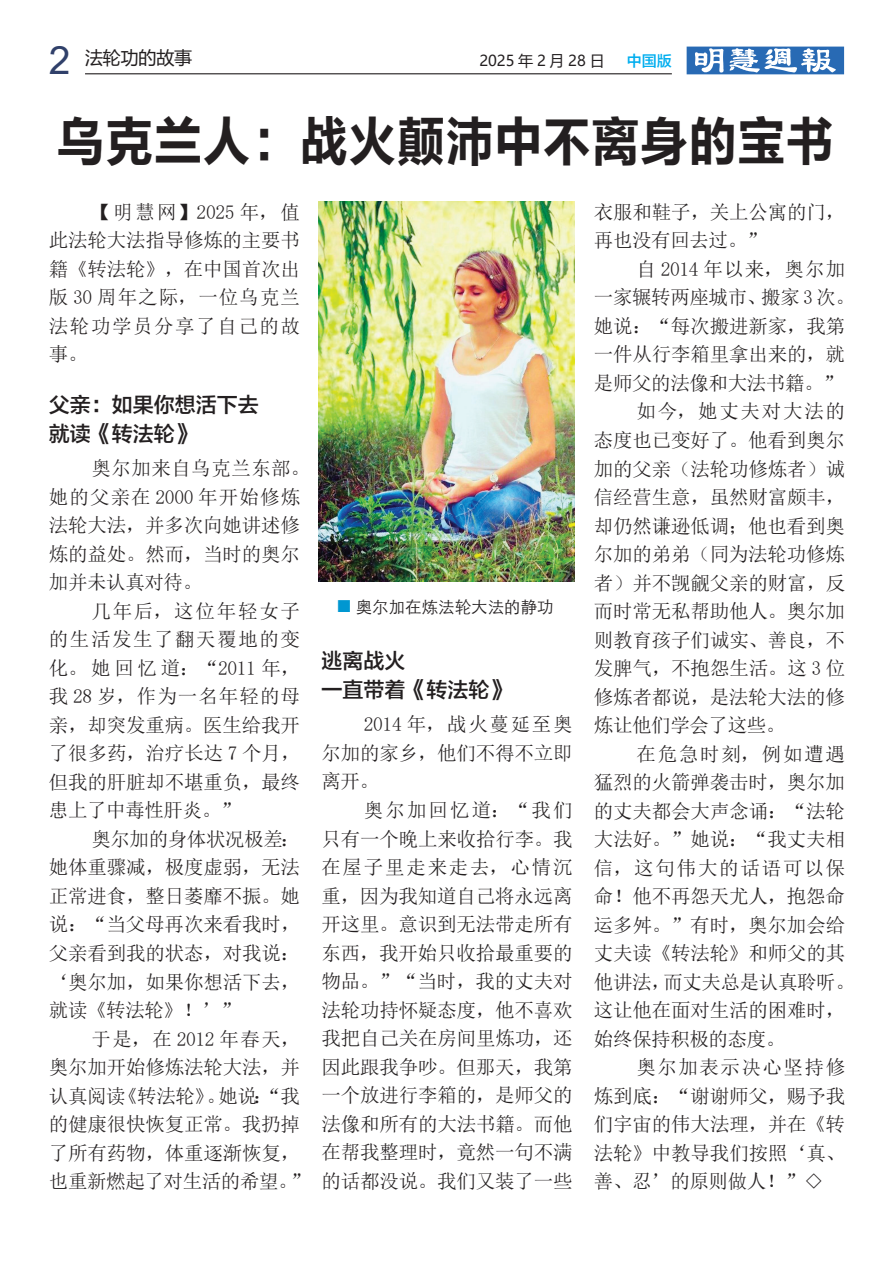
<style>
.page{position:relative;width:893px;height:1263px;background:#fff}
.page>*{position:absolute;margin:0;border:0;box-sizing:border-box;transform-origin:0 0}
.t1{font:54px "FZLTCHK GBK1 0";color:#231f20;scale:.9 1}
.t2{font:21px/28.5px "FZLTZHK GBK1 0";color:#231f20}
.t3{font:19.5px/28.5px "N Sim Sun";letter-spacing:-.01em;color:#231f20;text-align:justify}
.t4{font:19.5px "N Sim Sun";letter-spacing:.09em;color:#231f20}
.t5{font:19.5px "N Sim Sun";letter-spacing:.055em;color:#231f20}
.t6{font:19.5px "N Sim Sun";letter-spacing:.08em;color:#231f20}
.t7{font:18px "Microsoft Ya Hei";letter-spacing:-.01em;color:#231f20}
.t8{font:16.5px "ST Xihei";color:#231f20}
.t9{font:15px "Microsoft Ya Hei";letter-spacing:.25em;color:#231f20}
.t10{font:15px "FZLTZHK GBK1 0";color:#00aeef}
.s1{font-family:"Arial";font-size:39px;color:#30406a}
</style>
<div class="page">
<hr style="left:85px;top:73px;width:587px;height:1px;background:#231f20">
<svg style="left:687px;top:47px;width:157px;height:27px"></svg>
<img style="left:318px;top:202px;width:257px;height:380px">
<p class="t7" style="left:49px;top:46px;width:145px"><span class="s1">2</span> 法轮功的故事</p>
<p class="t9" style="left:479px;top:50px;width:127px">2025年2月28日</p>
<p class="t10" style="left:627px;top:52px;width:46px">中国版</p>
<h1 class="t1" style="left:57px;top:112px;width:866px">乌克兰人：战火颠沛中不离身的宝书</h1>
<p class="t3" style="left:49px;top:197px;width:253px;text-indent:43px">【明慧网】2025 年，值此法轮大法指导修炼的主要书籍《转法轮》，在中国首次出版 30 周年之际，一位乌克兰法轮功学员分享了自己的故事。</p>
<p class="t2" style="left:49px;top:391px;width:212px">父亲：如果你想活下去就读《转法轮》</p>
<p class="t3" style="left:49px;top:454px;width:263px;text-align:left;text-indent:43px">奥尔加来自乌克兰东部。她的父亲在 2000 年开始修炼法轮大法，并多次向她讲述修炼的益处。然而，当时的奥尔加并未认真对待。</p>
<p class="t3" style="left:49px;top:597px;width:253px;text-indent:43px">几年后，这位年轻女子的生活发生了翻天覆地的变化。她回忆道：“2011 年，我 28 岁，作为一名年轻的母亲，却突发重病。医生给我开了很多药，治疗长达 7 个月，但我的肝脏却不堪重负，最终患上了中毒性肝炎。”</p>
<p class="t3" style="left:49px;top:825px;width:253px;text-indent:43px">奥尔加的身体状况极差：她体重骤减，极度虚弱，无法正常进食，整日萎靡不振。她说：“当父母再次来看我时，父亲看到我的状态，对我说：‘奥尔加，如果你想活下去，就读《转法轮》！’”</p>
<p class="t3" style="left:49px;top:1024px;width:262px;text-align:left;text-indent:43px">于是，在 2012 年春天，奥尔加开始修炼法轮大法，并认真阅读《转法轮》。她说：“我的健康很快恢复正常。我扔掉了所有药物，体重逐渐恢复，也重新燃起了对生活的希望。”</p>
<p class="t8" style="left:356px;top:594px;width:199px">奥尔加在炼法轮大法的静功</p>
<p class="t2" style="left:321px;top:647px;width:190px">逃离战火<br>一直带着《转法轮》</p>
<p class="t3" style="left:321px;top:710px;width:253px;text-indent:43px">2014 年，战火蔓延至奥尔加的家乡，他们不得不立即离开。</p>
<p class="t3" style="left:321px;top:796px;width:253px;text-indent:43px">奥尔加回忆道：“我们只有一个晚上来收拾行李。我在屋子里走来走去，心情沉重，因为我知道自己将永远离开这里。意识到无法带走所有东西，我开始只收拾最重要的物品。”“当时，我的丈夫对法轮功持怀疑态度，他不喜欢我把自己关在房间里炼功，还因此跟我争吵。但那天，我第一个放进行李箱的，是师父的法像和所有的大法书籍。而他在帮我整理时，竟然一句不满的话都没说。我们又装了一些</p>
<p class="t3" style="left:594px;top:198px;width:253px">衣服和鞋子，关上公寓的门，再也没有回去过。”</p>
<p class="t5" style="left:636px;top:259px;width:210px">自 2014 年以来，奥尔加</p>
<p class="t3" style="left:594px;top:283px;width:262px">一家辗转两座城市、搬家 3 次。</p>
<p class="t3" style="left:594px;top:312px;width:253px">她说：“每次搬进新家，我第</p>
<p class="t3" style="left:594px;top:340px;width:253px">一件从行李箱里拿出来的，就</p>
<p class="t3" style="left:594px;top:369px;width:250px">是师父的法像和大法书籍。”</p>
<p class="t4" style="left:636px;top:402px;width:210px">如今，她丈夫对大法的</p>
<p class="t3" style="left:594px;top:426px;width:253px">态度也已变好了。他看到奥尔</p>
<p class="t3" style="left:594px;top:454px;width:253px">加的父亲（法轮功修炼者）诚</p>
<p class="t3" style="left:594px;top:483px;width:253px">信经营生意，虽然财富颇丰，</p>
<p class="t3" style="left:594px;top:511px;width:253px">却仍然谦逊低调；他也看到奥</p>
<p class="t3" style="left:594px;top:540px;width:253px">尔加的弟弟（同为法轮功修炼</p>
<p class="t3" style="left:594px;top:568px;width:253px">者）并不觊觎父亲的财富，反</p>
<p class="t3" style="left:594px;top:597px;width:253px">而时常无私帮助他人。奥尔加</p>
<p class="t3" style="left:594px;top:625px;width:253px">则教育孩子们诚实、善良，不</p>
<p class="t3" style="left:594px;top:654px;width:253px">发脾气，不抱怨生活。这 3 位</p>
<p class="t3" style="left:594px;top:682px;width:253px">修炼者都说，是法轮大法的修</p>
<p class="t3" style="left:594px;top:711px;width:193px">炼让他们学会了这些。</p>
<p class="t4" style="left:636px;top:744px;width:210px">在危急时刻，例如遭遇</p>
<p class="t3" style="left:594px;top:768px;width:253px">猛烈的火箭弹袭击时，奥尔加</p>
<p class="t3" style="left:594px;top:796px;width:253px">的丈夫都会大声念诵：“法轮</p>
<p class="t3" style="left:594px;top:825px;width:253px">大法好。”她说：“我丈夫相</p>
<p class="t4" style="left:594px;top:858px;width:253px">信，这句伟大的话语可以保</p>
<p class="t3" style="left:594px;top:882px;width:253px">命！他不再怨天尤人，抱怨命</p>
<p class="t3" style="left:594px;top:910px;width:253px">运多舛。”有时，奥尔加会给</p>
<p class="t3" style="left:594px;top:939px;width:253px">丈夫读《转法轮》和师父的其</p>
<p class="t3" style="left:594px;top:967px;width:262px">他讲法，而丈夫总是认真聆听。</p>
<p class="t3" style="left:594px;top:996px;width:253px">这让他在面对生活的困难时，</p>
<p class="t3" style="left:594px;top:1024px;width:193px">始终保持积极的态度。</p>
<p class="t6" style="left:636px;top:1057px;width:210px">奥尔加表示决心坚持修</p>
<p class="t3" style="left:594px;top:1081px;width:253px">炼到底：“谢谢师父，赐予我</p>
<p class="t3" style="left:594px;top:1110px;width:253px">们宇宙的伟大法理，并在《转</p>
<p class="t3" style="left:594px;top:1138px;width:253px">法轮》中教导我们按照‘真、</p>
<p class="t3" style="left:594px;top:1167px;width:231px">善、忍’的原则做人！”◇</p>
</div>
